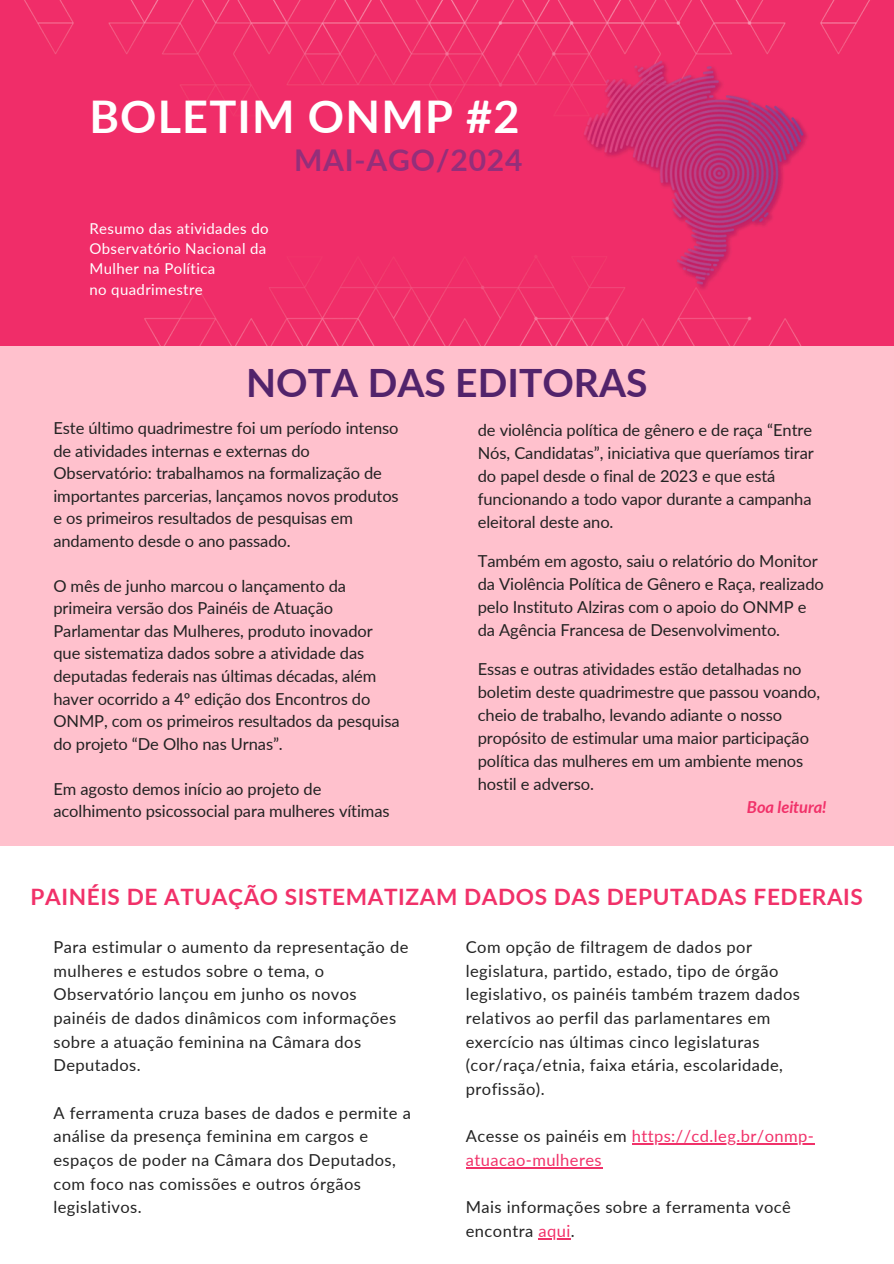
<style>
.page{position:relative;width:894px;height:1264px;background:#fff}
.page>*{position:absolute;margin:0;border:0;box-sizing:border-box;transform-origin:0 0}
.t1{font:700 45px "Lato";letter-spacing:.025em;color:#fff}
.t2{font:700 39px "Lato";color:#52236b}
.t3{font:700 30px "Lato";letter-spacing:.025em;color:#942f7a}
.t4{font:700 22.5px "Lato";letter-spacing:.025em;color:#f13169}
.t5{font:16.5px/22.5px "Lato";letter-spacing:-.005em;color:#222}
.t6{font:16.5px/23.7px "Lato";letter-spacing:.025em;color:#222}
.t7{font:16.5px "Lato";letter-spacing:.025em;color:#f13169}
.t8{font:italic 700 16.5px "Lato";letter-spacing:-.005em;color:#f13169}
.t9{font:15px/20.2px "Lato";letter-spacing:.025em;color:#fff}
.s1{color:#222}
.s2{color:#f13169}
</style>
<div class="page">
<img style="left:0;top:0;width:893px;height:346px">
<hr style="left:631px;top:1143px;width:183px;height:1px;background:#f13169">
<hr style="left:465px;top:1167px;width:137px;height:1px;background:#f13169">
<hr style="left:538px;top:1237px;width:32px;height:2px;background:#f13169">
<div style="left:0;top:346px;width:893px;height:500px;background:#ffc1cd"></div>
<h1 class="t1" style="left:89px;top:88px;width:431px">BOLETIM ONMP #2</h1>
<h3 class="t3" style="left:294px;top:141px;width:230px">MAI-AGO/2024</h3>
<p class="t9" style="left:89px;top:218px;width:181px">Resumo das atividades do<br>Observatório Nacional da<br>Mulher na Política</p>
<p class="t9" style="left:89px;top:279px;width:115px">no quadrimestre</p>
<h2 class="t2" style="left:246px;top:358px;width:403px">NOTA DAS EDITORAS</h2>
<p class="t5" style="left:53px;top:417px;width:347px">Este último quadrimestre foi um período intenso de atividades internas e externas do Observatório: trabalhamos na formalização de importantes parcerias, lançamos novos produtos e os primeiros resultados de pesquisas em andamento desde o ano passado.</p>
<h4 class="t5" style="left:53px;top:574px;width:347px">O mês de junho marcou o lançamento da primeira versão dos Painéis de Atuação Parlamentar das Mulheres, produto inovador que sistematiza dados sobre a atividade das deputadas federais nas últimas décadas, além haver ocorrido a 4º edição dos Encontros do ONMP, com os primeiros resultados da pesquisa do projeto “De Olho nas Urnas”.</h4>
<p class="t5" style="left:53px;top:777px;width:269px">Em agosto demos início ao projeto de</p>
<p class="t5" style="left:53px;top:799px;width:337px">acolhimento psicossocial para mulheres vítimas</p>
<p class="t5" style="left:477px;top:418px;width:337px;line-height:23px">de violência política de gênero e de raça “Entre Nós, Candidatas”, iniciativa que queríamos tirar do papel desde o final de 2023 e que está funcionando a todo vapor durante a campanha eleitoral deste ano.</p>
<p class="t5" style="left:477px;top:549px;width:347px;line-height:23px">Também em agosto, saiu o relatório do Monitor da Violência Política de Gênero e Raça, realizado pelo Instituto Alziras com o apoio do ONMP e da Agência Francesa de Desenvolvimento.</p>
<p class="t5" style="left:477px;top:657px;width:344px;line-height:23px">Essas e outras atividades estão detalhadas no boletim deste quadrimestre que passou voando, cheio de trabalho, levando adiante o nosso propósito de estimular uma maior participação política das mulheres em um ambiente menos hostil e adverso.</p>
<p class="t8" style="left:746px;top:796px;width:81px">Boa leitura!</p>
<h2 class="t4" style="left:31px;top:882px;width:833px">PAINÉIS DE ATUAÇÃO SISTEMATIZAM DADOS DAS DEPUTADAS FEDERAIS</h2>
<p class="t6" style="left:53px;top:935px;width:356px">Para estimular o aumento da representação de mulheres e estudos sobre o tema, o Observatório lançou em junho os novos painéis de dados dinâmicos com informações sobre a atuação feminina na Câmara dos Deputados.</p>
<p class="t6" style="left:53px;top:1100px;width:359px">A ferramenta cruza bases de dados e permite a análise da presença feminina em cargos e espaços de poder na Câmara dos Deputados, com foco nas comissões e outros órgãos legislativos.</p>
<p class="t6" style="left:465px;top:935px;width:335px">Com opção de filtragem de dados por legislatura, partido, estado, tipo de órgão legislativo, os painéis também trazem dados relativos ao perfil das parlamentares em exercício nas últimas cinco legislaturas (cor/raça/etnia, faixa etária, escolaridade, profissão).</p>
<p class="t7" style="left:465px;top:1125px;width:349px"><span class="s1">Acesse os painéis em</span> https://cd.leg.br/onmp-</p>
<p class="t7" style="left:465px;top:1149px;width:137px">atuacao-mulheres</p>
<p class="t6" style="left:465px;top:1194px;width:326px">Mais informações sobre a ferramenta você</p>
<p class="t6" style="left:465px;top:1218px;width:110px">encontra <span class="s2">aqui</span>.</p>
</div>
